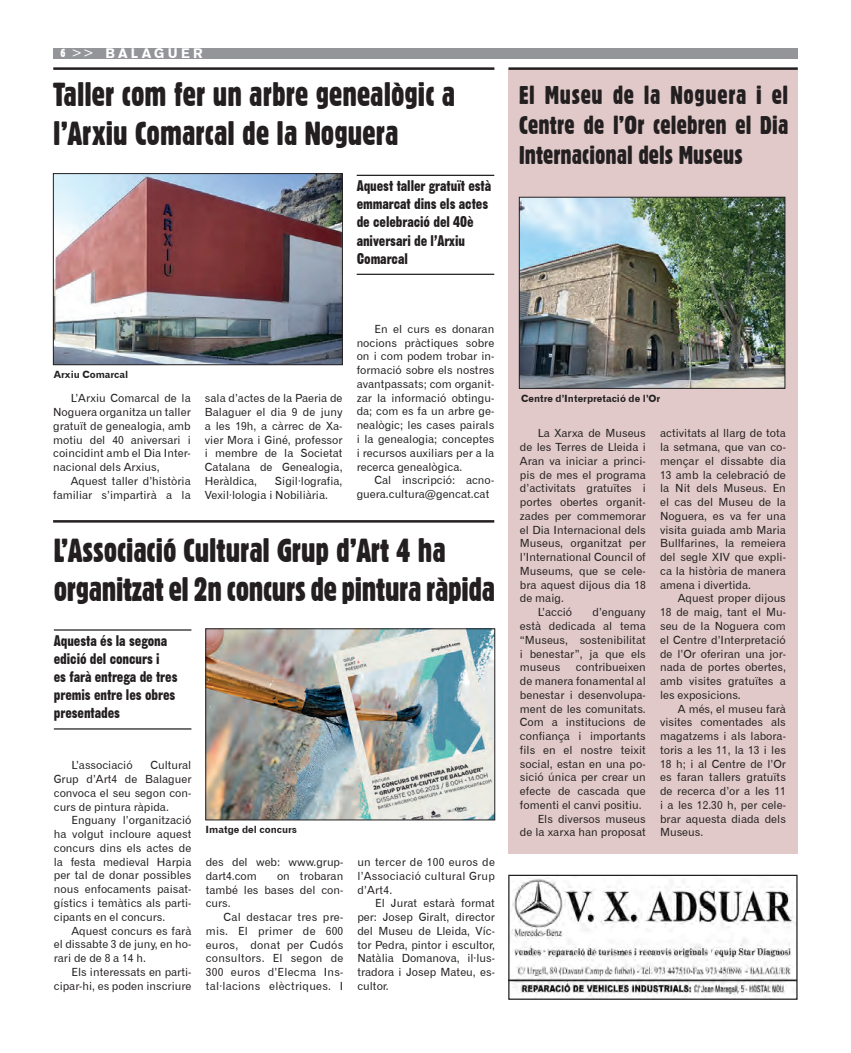
<style>
.page{position:relative;width:851px;height:1053px;background:#fff}
.page>*{position:absolute;margin:0;border:0;box-sizing:border-box;transform-origin:0 0}
.t1{font:32.5px "Gothic 821 Condensed BT";letter-spacing:-.005em;color:#231f20}
.t2{font:25px/30px "Gothic 821 Condensed BT";letter-spacing:.005em;color:#231f20;text-align:justify}
.t3{font:15px/18px "Gothic No 13 BT";letter-spacing:-.005em;color:#231f20}
.t4{font:13.75px "Gothic 725 BT Black A";letter-spacing:.25em;color:#fff}
.t5{font:11.25px/13.8px "Gothic 720 BT Roman B";color:#231f20;text-align:justify}
.t6{font:10px "Gothic 720 BT Bold B";color:#231f20}
.s1{font-family:"Gothic 821 Condensed BT";font-size:11.25px}
.s2{font-family:"Gothic 720 BT Roman B"}
</style>
<div class="page">
<div style="left:53px;top:48px;width:744px;height:10px;background:#939598"></div>
<hr style="left:53px;top:67px;width:441px;height:3px;background:#231f20">
<div style="left:508px;top:69px;width:289px;height:784px;background:#e0c9c8"></div>
<hr style="left:508px;top:67px;width:289px;height:3px;background:#231f20">
<img style="left:521px;top:199px;width:262px;height:187px">
<div style="left:519px;top:197px;width:266px;height:191px;border:1px solid #231f20"></div>
<img style="left:55px;top:175px;width:285px;height:188px">
<div style="left:53px;top:173px;width:289px;height:192px;border:1px solid #231f20"></div>
<img style="left:510px;top:876px;width:285px;height:121px">
<div style="left:508px;top:874px;width:289px;height:125px;border:1px solid #231f20"></div>
<img style="left:207px;top:630px;width:286px;height:188px">
<div style="left:205px;top:628px;width:290px;height:192px;border:1px solid #231f20"></div>
<hr style="left:54px;top:629px;width:137px;height:1px;background:#231f20">
<hr style="left:54px;top:728px;width:137px;height:1px;background:#231f20">
<hr style="left:53px;top:520px;width:441px;height:2px;background:#231f20">
<hr style="left:356px;top:175px;width:138px;height:1px;background:#231f20">
<hr style="left:356px;top:274px;width:138px;height:1px;background:#231f20">
<p class="t4" style="left:61px;top:45px;width:144px"><span class="s1">6</span> <span class="s2">&gt;&gt;</span> BALAGUER</p>
<p class="t1" style="left:53px;top:75px;width:403px">Taller com fer un arbre genealògic a</p>
<p class="t1" style="left:53px;top:114px;width:346px">l’Arxiu Comarcal de la Noguera</p>
<p class="t3" style="left:356px;top:177px;width:136px">Aquest taller gratuït està emmarcat dins els actes de celebració del 40è</p>
<p class="t3" style="left:356px;top:231px;width:110px">aniversari de l’Arxiu</p>
<p class="t3" style="left:356px;top:249px;width:53px">Comarcal</p>
<p class="t5" style="left:356px;top:322px;width:139px;text-indent:18px">En el curs es donaran nocions pràctiques sobre on i com podem trobar in&shy;formació sobre els nostres avantpassats; com organit&shy;zar la informació obtingu&shy;da; com es fa un arbre ge&shy;nealògic; les cases pairals i la genealogia; conceptes i recursos auxiliars per a la recerca genealògica.</p>
<p class="t5" style="left:356px;top:473px;width:139px;text-indent:18px">Cal inscripció: acno&shy;guera.cultura@gencat.cat</p>
<p class="t1" style="left:54px;top:530px;width:393px">L’Associació Cultural Grup d’Art 4 ha</p>
<p class="t1" style="left:54px;top:569px;width:443px">organitzat el 2n concurs de pintura ràpida</p>
<p class="t6" style="left:54px;top:368px;width:76px">Arxiu Comarcal</p>
<p class="t5" style="left:53px;top:391px;width:139px;text-indent:18px">L’Arxiu Comarcal de la Noguera organitza un taller gratuït de genealogia, amb motiu del 40 aniversari i coincidint amb el Dia Inter&shy;nacional dels Arxius,</p>
<p class="t5" style="left:53px;top:474px;width:139px;text-align:right">Aquest taller d’història familiar s’impartirà a la</p>
<p class="t5" style="left:205px;top:391px;width:139px">sala d’actes de la Paeria de Balaguer el dia 9 de juny a les 19h, a càrrec de Xa&shy;vier Mora i Giné, professor i membre de la Societat Catalana de Genealogia, Heràldica,</p>
<p class="t5" style="left:205px;top:474px;width:139px;text-indent:70px">Sigil·lografia,<br>Vexil·lologia i Nobiliària.</p>
<p class="t3" style="left:54px;top:631px;width:115px">Aquesta és la segona edició del concurs i</p>
<p class="t3" style="left:54px;top:667px;width:125px">es farà entrega de tres premis entre les obres presentades</p>
<p class="t5" style="left:54px;top:758px;width:139px;text-indent:97px">Cultural Grup d’Art4 de Balaguer convoca el seu segon con&shy;curs de pintura ràpida.</p>
<p class="t5" style="left:54px;top:813px;width:139px;text-indent:18px">Enguany l’organització ha volgut incloure aquest concurs dins els actes de la festa medieval Harpia per tal de donar possibles nous enfocaments paisat&shy;gístics i temàtics als parti&shy;cipants en el concurs.</p>
<p class="t5" style="left:54px;top:923px;width:139px;text-indent:18px">Aquest concurs es farà el dissabte 3 de juny, en ho&shy;rari de de 8 a 14 h.</p>
<p class="t5" style="left:54px;top:964px;width:139px;text-align:right">Els interessats en parti&shy;cipar-hi, es poden inscriure</p>
<p class="t5" style="left:72px;top:758px;width:63px">L’associació</p>
<p class="t6" style="left:205px;top:823px;width:93px">Imatge del concurs</p>
<p class="t5" style="left:206px;top:855px;width:139px">des del web: www.grup&shy;dart4.com</p>
<p class="t5" style="left:206px;top:868px;width:139px;text-indent:71px">on trobaran també les bases del con&shy;curs.</p>
<p class="t5" style="left:206px;top:910px;width:139px;text-indent:18px">Cal destacar tres pre&shy;mis. El primer de 600 euros, donat per Cudós consultors. El segon de 300 euros d’Elecma Ins&shy;tal·lacions elèctriques. I</p>
<p class="t5" style="left:357px;top:855px;width:139px">un tercer de 100 euros de l’Associació cultural Grup d’Art4.</p>
<p class="t5" style="left:357px;top:896px;width:139px;text-indent:18px">El Jurat estarà format per: Josep Giralt, director del Museu de Lleida, Víc&shy;tor Pedra, pintor i escultor, Natàlia Domanova, il·lus&shy;tradora i Josep Mateu, es&shy;cultor.</p>
<p class="t2" style="left:519px;top:80px;width:271px">El Museu de la Noguera i el Centre de l’Or celebren el Dia Internacional dels Museus</p>
<p class="t6" style="left:521px;top:393px;width:141px">Centre d’Interpretació de l’Or</p>
<p class="t5" style="left:520px;top:426px;width:127px;text-indent:18px">La Xarxa de Museus de les Terres de Lleida i Aran va iniciar a princi&shy;pis de mes el programa d’activitats gratuïtes i portes obertes organit&shy;zades per commemorar el Dia Internacional dels Museus, organitzat per l’International Council of Museums, que se cele&shy;bra aquest dijous dia 18 de maig.</p>
<p class="t5" style="left:537px;top:605px;width:36px">L’acció</p>
<p class="t5" style="left:520px;top:605px;width:127px;text-indent:73px">d’enguany està dedicada al tema “Museus, sostenibilitat i benestar”, ja que els museus</p>
<p class="t5" style="left:520px;top:660px;width:127px;text-indent:56px">contribueixen de manera fonamental al benestar i desenvolupa&shy;ment de les comunitats.<br>Com a institucions de confiança i importants fils en el nostre teixit social, estan en una po&shy;sició única per crear un efecte de cascada que fomenti el canvi positiu.</p>
<p class="t5" style="left:520px;top:811px;width:127px;text-align:right">Els diversos museus<br>de la xarxa han proposat</p>
<p class="t5" style="left:660px;top:426px;width:127px">activitats al llarg de tota la setmana, que van co&shy;mençar el dissabte dia 13 amb la celebració de la Nit dels Museus. En el cas del Museu de la Noguera, es va fer una visita guiada amb Maria Bullfarines, la remeiera del segle XIV que expli&shy;ca la història de manera amena i divertida.</p>
<p class="t5" style="left:660px;top:591px;width:127px;text-indent:18px">Aquest proper dijous 18 de maig, tant el Mu&shy;seu de la Noguera com el Centre d’Interpretació de l’Or oferiran una jor&shy;nada de portes obertes, amb visites gratuïtes a les exposicions.</p>
<p class="t5" style="left:660px;top:701px;width:127px;text-indent:18px">A més, el museu farà visites comentades als magatzems i als labora&shy;toris a les 11, la 13 i les 18 h; i al Centre de l’Or es faran tallers gratuïts de recerca d’or a les 11 i a les 12.30 h, per cele&shy;brar aquesta diada dels Museus.</p>
</div>
